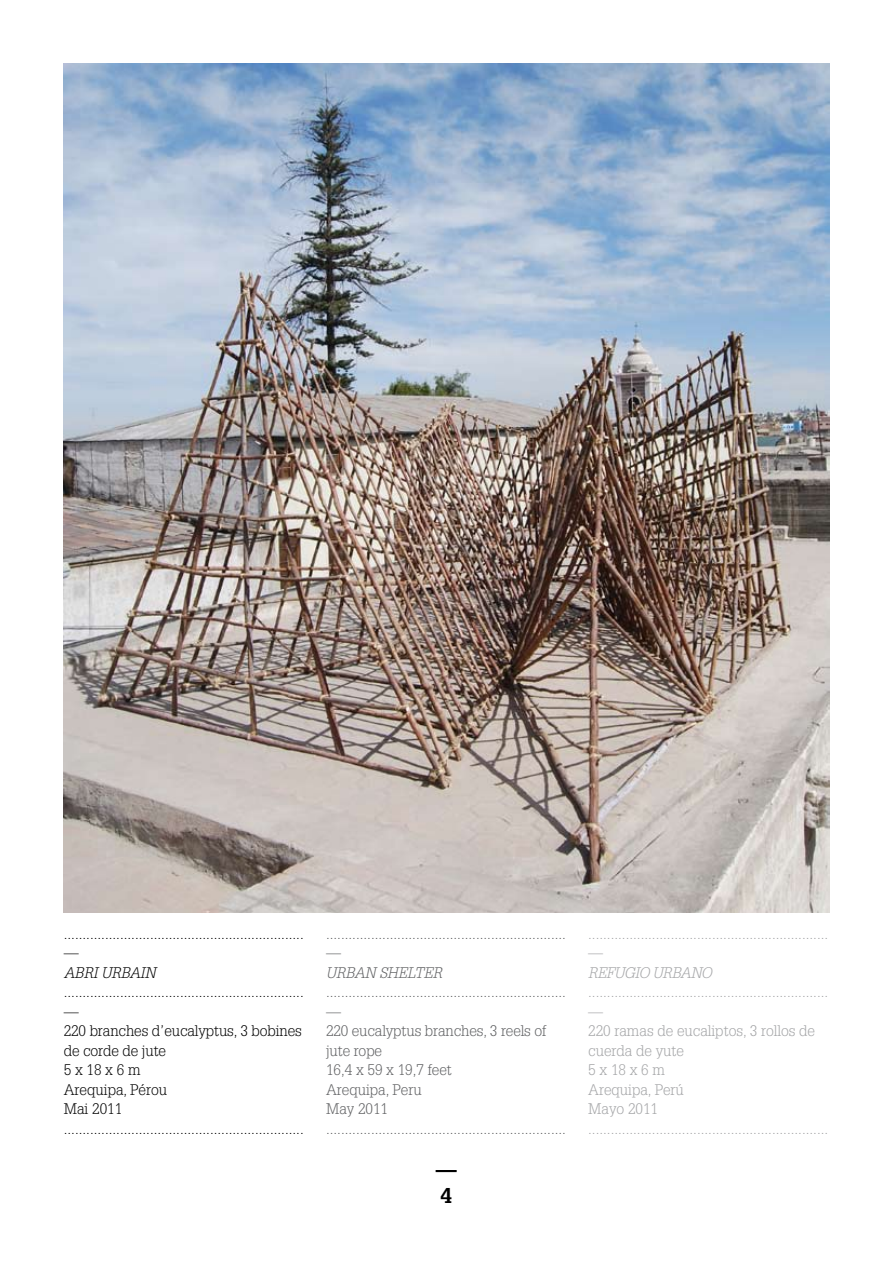
<style>
.page{position:relative;width:893px;height:1263px;background:#fff}
.page>*{position:absolute;margin:0;border:0;box-sizing:border-box;transform-origin:0 0}
.t1{font:700 21px/25.2px "Glypha LT Std";color:#000}
.t2{font:300 15px/19.5px "Glypha LT Std";letter-spacing:-.005em;color:#5f6062}
.t3{font:300 15px/19.5px "Glypha LT Std";letter-spacing:-.005em;color:#000}
.t4{font:300 15px/19.5px "Glypha LT Std";color:#a3a4a6}
.t5{font:italic 300 15px "Glypha LT Std";letter-spacing:-.02em;color:#a3a4a6}
.t6{font:italic 300 15px "Glypha LT Std";color:#5f6062}
.t7{font:italic 300 15px "Glypha LT Std";letter-spacing:.11em;color:#000}
</style>
<div class="page">
<img style="left:64px;top:64px;width:765px;height:848px">
<p class="t3" style="left:64px;top:924px;width:241px">................................................................ —</p>
<p class="t7" style="left:64px;top:964px;width:93px">ABRI URBAIN</p>
<p class="t3" style="left:64px;top:982px;width:241px">................................................................ —<br>220 branches d’eucalyptus, 3 bobines de corde de jute<br>5 x 18 x 6 m<br>Arequipa, Pérou<br>Mai 2011 ................................................................</p>
<p class="t2" style="left:326px;top:924px;width:242px">................................................................ —</p>
<p class="t6" style="left:326px;top:964px;width:113px">UR BA N SHELTER</p>
<p class="t2" style="left:326px;top:982px;width:242px">................................................................ —<br>220 eucalyptus branches, 3 reels of jute rope<br>16,4 x 59 x 19,7 feet<br>Arequipa, Peru<br>May 2011 ................................................................</p>
<h1 class="t1" style="left:436px;top:1157px;width:22px">—<br>4</h1>
<p class="t4" style="left:588px;top:924px;width:241px">................................................................ —</p>
<p class="t5" style="left:588px;top:964px;width:125px">R EFUGIO UR BA NO</p>
<p class="t4" style="left:588px;top:982px;width:241px">................................................................ —<br>220 ramas de eucaliptos, 3 rollos de cuerda de yute<br>5 x 18 x 6 m<br>Arequipa, Perú<br>Mayo 2011 ................................................................</p>
</div>
